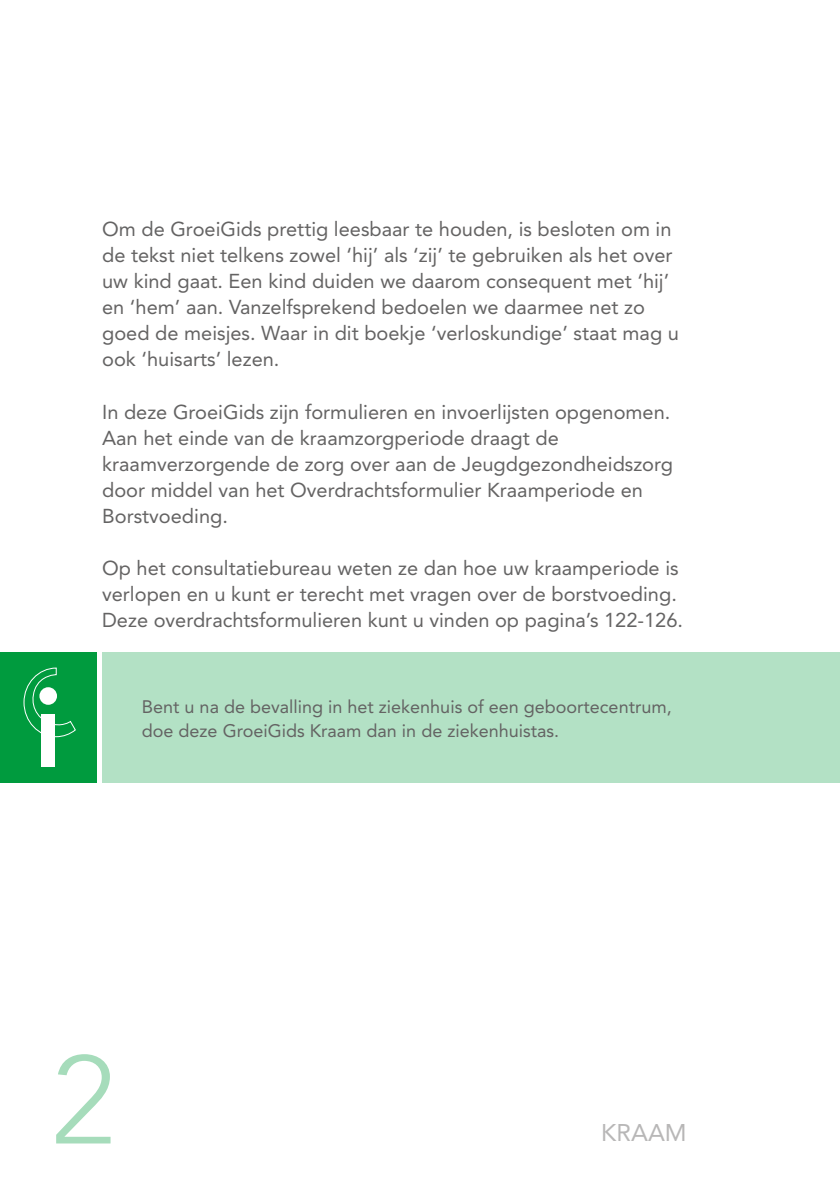
<style>
.page{position:relative;width:840px;height:1191px;background:#fff}
.page>*{position:absolute;margin:0;border:0;box-sizing:border-box;transform-origin:0 0}
.t1{font:300 124px "Avenir";color:#a6dcbb}
.t2{font:24px "Avenir";color:#b8b7b7}
.t3{font:20px/26px "Avenir";color:#646363}
.t4{font:18px/24px "Avenir";color:#646363}
</style>
<div class="page">
<div style="left:102px;top:652px;width:737px;height:131px;background:#b3e1c5"></div>
<div style="left:0;top:652px;width:96px;height:131px;background:#009b3e"></div>
<svg style="left:23px;top:667px;width:53px;height:70px"></svg>
<div style="left:39px;top:687px;width:18px;height:18px;background:#fff;border-radius:50%"></div>
<div style="left:42px;top:714px;width:13px;height:53px;background:#fff"></div>
<p class="t3" style="left:102px;top:216px;width:578px">Om de GroeiGids prettig leesbaar te houden, is besloten om in de tekst niet telkens zowel ‘hij’ als ‘zij’ te gebruiken als het over uw kind gaat. Een kind duiden we daarom consequent met ‘hij’ en ‘hem’ aan. Vanzelfsprekend bedoelen we daarmee net zo goed de meisjes. Waar in dit boekje ‘verloskundige’ staat mag u ook ‘huisarts’ lezen.</p>
<p class="t3" style="left:102px;top:398px;width:572px">In deze GroeiGids zijn formulieren en invoerlijsten opgenomen.<br>Aan het einde van de kraamzorgperiode draagt de kraamverzorgende de zorg over aan de Jeugdgezondheidszorg door middel van het Overdrachtsformulier Kraamperiode en Borstvoeding.</p>
<p class="t3" style="left:102px;top:554px;width:582px">Op het consultatiebureau weten ze dan hoe uw kraamperiode is verlopen en u kunt er terecht met vragen over de borstvoeding.<br>Deze overdrachtsformulieren kunt u vinden op pagina’s 122-126.</p>
<p class="t4" style="left:142px;top:694px;width:531px">Bent u na de bevalling in het ziekenhuis of een geboortecentrum, doe deze GroeiGids Kraam dan in de ziekenhuistas.</p>
<h1 class="t1" style="left:51px;top:1027px;width:66px">2</h1>
<p class="t2" style="left:601px;top:1118px;width:87px">KRAAM</p>
</div>
